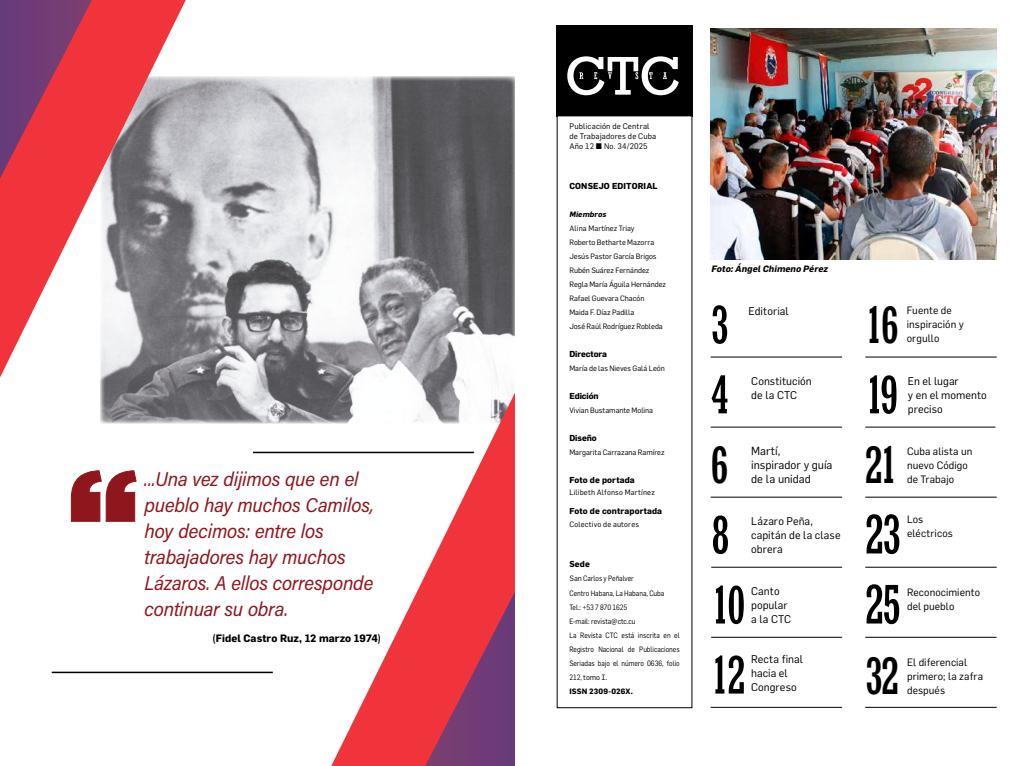
<style>
.page{position:relative;width:1032px;height:766px;background:#fff}
.page>*{position:absolute;margin:0;border:0;box-sizing:border-box;transform-origin:0 0}
.t1{font:condensed 52.4px "Rockwell Std";color:#000}
.t2{font:condensed 50.9px "Rockwell Std";color:#000}
.t3{font:condensed 50.8px "Rockwell Std";color:#000}
.t4{font:condensed 49.5px "Rockwell Std";color:#000}
.t5{font:20px/26px "Acumin Variable Concept";letter-spacing:-.03em;color:#90161e}
.t6{font:11.5px/14px "Flama";letter-spacing:-.005em;color:#000}
.t7{font:11px/14px "Flama";color:#000}
.t8{font:10.5px/14px "Flama";letter-spacing:.005em;color:#000}
.t9{font:700 10.5px "Flama";letter-spacing:.005em;color:#000}
.t10{font:italic 700 9px "Flama";letter-spacing:.01em;color:#000}
.t11{font:700 8.5px "Flama";letter-spacing:.01em;color:#000}
.t12{font:700 8.5px "Flama";letter-spacing:-.01em;color:#000}
.t13{font:700 8.5px "Flama";letter-spacing:-.015em;color:#000}
.t14{font:8px/10.2px "Flama";letter-spacing:.015em;color:#000}
.t15{font:7.6px/14px "Flama";letter-spacing:-.005em;color:#000}
.t16{font:7.6px "Flama";letter-spacing:.02em;color:#000}
.t17{font:7.6px "Flama";letter-spacing:.025em;color:#000}
.t18{font:700 7.6px "Flama";letter-spacing:.02em;color:#000}
.t19{font:italic 700 7.6px "Flama";letter-spacing:.015em;color:#000}
</style>
<div class="page">
<img style="left:101px;top:77px;width:413px;height:346px">
<svg style="left:70px;top:470px;width:67px;height:52px"></svg>
<hr style="left:253px;top:451px;width:221px;height:2px;background:#000">
<hr style="left:52px;top:671px;width:221px;height:2px;background:#000">
<svg style="left:0;top:0;width:186px;height:377px"></svg>
<svg style="left:331px;top:388px;width:183px;height:377px"></svg>
<hr style="left:711px;top:356px;width:131px;height:1px;background:#000">
<div style="left:557px;top:26px;width:135px;height:91px;background:#000"></div>
<svg style="left:567px;top:56px;width:112px;height:39px"></svg>
<hr style="left:711px;top:426px;width:131px;height:1px;background:#000">
<hr style="left:711px;top:496px;width:131px;height:1px;background:#000">
<hr style="left:711px;top:636px;width:131px;height:1px;background:#000">
<hr style="left:711px;top:706px;width:131px;height:1px;background:#000">
<hr style="left:865px;top:426px;width:130px;height:1px;background:#000">
<hr style="left:865px;top:496px;width:132px;height:1px;background:#000">
<hr style="left:865px;top:566px;width:132px;height:1px;background:#000">
<hr style="left:865px;top:636px;width:131px;height:1px;background:#000">
<hr style="left:865px;top:706px;width:132px;height:1px;background:#000">
<img style="left:710px;top:28px;width:286px;height:231px">
<hr style="left:865px;top:356px;width:132px;height:1px;background:#000">
<hr style="left:711px;top:566px;width:131px;height:1px;background:#000">
<h3 class="t5" style="left:145px;top:465px;width:231px">...Una vez dijimos que en el pueblo hay muchos Camilos, hoy decimos: entre los trabajadores hay muchos<br>Lázaros. A ellos corresponde continuar su obra.</h3>
<h3 class="t9" style="left:213px;top:632px;width:170px">(Fidel Castro Ruz, 12 marzo 1974)</h3>
<p class="t14" style="left:569px;top:120px;width:88px">Publicación de Central de Trabajadores de Cuba<br>Año 12 ^ No. 34/2025</p>
<p class="t11" style="left:569px;top:181px;width:90px">CONSEJO EDITORIAL</p>
<p class="t19" style="left:569px;top:210px;width:39px">Miembros</p>
<p class="t15" style="left:569px;top:221px;width:98px">Alina Martínez Triay<br>Roberto Betharte Mazorra<br>Jesús Pastor García Brigos<br>Rubén Suárez Fernández<br>Regla María Águila Hernández<br>Rafael Guevara Chacón<br>Maida F. Díaz Padilla<br>José Raúl Rodríguez Robleda</p>
<p class="t12" style="left:569px;top:349px;width:39px">Directora</p>
<p class="t15" style="left:569px;top:361px;width:97px">María de las Nieves Galá León</p>
<p class="t13" style="left:569px;top:391px;width:31px">Edición</p>
<p class="t15" style="left:569px;top:403px;width:85px">Vivian Bustamante Molina</p>
<p class="t11" style="left:569px;top:433px;width:29px">Diseño</p>
<p class="t15" style="left:569px;top:445px;width:97px">Margarita Carrazana Ramírez</p>
<p class="t11" style="left:569px;top:475px;width:67px">Foto de portada</p>
<p class="t16" style="left:569px;top:488px;width:87px">Lilibeth Alfonso Martínez</p>
<p class="t11" style="left:569px;top:506px;width:94px">Foto de contraportada</p>
<p class="t17" style="left:569px;top:520px;width:71px">Colectivo de autores</p>
<p class="t11" style="left:569px;top:559px;width:22px">Sede</p>
<p class="t15" style="left:569px;top:571px;width:112px">San Carlos y Peñalver<br>Centro Habana, La Habana, Cuba<br>Tel.: +53 7 870 1625<br>E-mail: revista@ctc.cu<br>La Revista CTC está inscrita en el<br>Registro Nacional de Publicaciones<br>Seriadas bajo el número 0636, folio<br>212, tomo I.</p>
<p class="t18" style="left:569px;top:686px;width:65px">ISSN 2309-026X.</p>
<p class="t10" style="left:711px;top:263px;width:118px">Foto: Ángel Chimeno Pérez</p>
<h3 class="t3" style="left:711px;top:296px;width:20px">3</h3>
<h3 class="t7" style="left:748px;top:304px;width:42px">Editorial</h3>
<h3 class="t3" style="left:711px;top:366px;width:20px">4</h3>
<h3 class="t7" style="left:751px;top:374px;width:62px">Constitución de la CTC</h3>
<h3 class="t4" style="left:711px;top:437px;width:20px">6</h3>
<h3 class="t6" style="left:751px;top:444px;width:83px">Martí, inspirador y guía de la unidad</h3>
<h3 class="t3" style="left:711px;top:506px;width:20px">8</h3>
<h3 class="t7" style="left:751px;top:514px;width:91px">Lázaro Peña, capitán de la clase obrera</h3>
<h3 class="t3" style="left:711px;top:576px;width:36px">10</h3>
<h3 class="t7" style="left:751px;top:583px;width:42px">Canto popular a la CTC</h3>
<h2 class="t2" style="left:711px;top:646px;width:37px">12</h2>
<h3 class="t7" style="left:751px;top:651px;width:53px">Recta final hacia el<br>Congreso</h3>
<h3 class="t4" style="left:865px;top:297px;width:35px">16</h3>
<h3 class="t8" style="left:907px;top:303px;width:59px">Fuente de inspiración y orgullo</h3>
<h3 class="t3" style="left:865px;top:366px;width:35px">19</h3>
<h3 class="t7" style="left:908px;top:374px;width:80px">En el lugar<br>y en el momento preciso</h3>
<h3 class="t4" style="left:865px;top:437px;width:34px">21</h3>
<h3 class="t8" style="left:907px;top:444px;width:67px">Cuba alista un nuevo Código de Trabajo</h3>
<h1 class="t1" style="left:865px;top:504px;width:38px">23</h1>
<h3 class="t8" style="left:907px;top:512px;width:47px">Los eléctricos</h3>
<h1 class="t1" style="left:865px;top:574px;width:38px">25</h1>
<h3 class="t8" style="left:907px;top:584px;width:75px">Reconocimiento del pueblo</h3>
<h3 class="t4" style="left:865px;top:647px;width:36px">32</h3>
<h3 class="t8" style="left:907px;top:654px;width:77px">El diferencial primero; la zafra después</h3>
</div>
